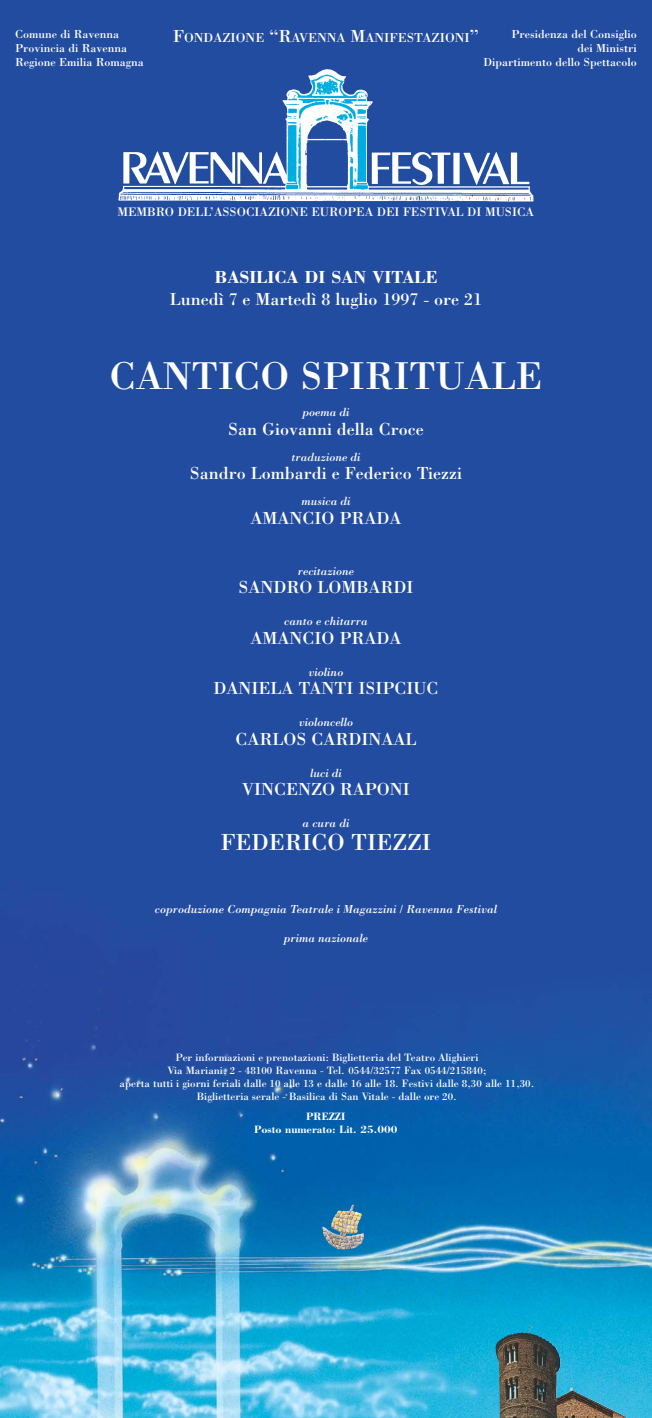
<style>
.page{position:relative;width:652px;height:1418px;background:#fff}
.page>*{position:absolute;margin:0;border:0;box-sizing:border-box;transform-origin:0 0}
.t1{font:40px "Bodoni";color:#fff}
.t2{font:24px "Bodoni";color:#fff}
.t3{font:18px "Bodoni";color:#fff}
.t4{font:700 18px "Bodoni";color:#fff}
.t5{font:13.5px "Bodoni";color:#fff}
.t6{font:12.8px "Bodoni";color:#fff}
.t7{font:italic 12px "Bodoni";color:#fff}
.t8{font:12px/14.4px "Bodoni";color:#fff}
.t9{font:11px/13.2px "Bodoni";color:#fff;text-align:center}
.t10{font:700 11px/13.2px "Bodoni";color:#fff;text-align:center}
.s1{font-size:18px}
</style>
<div class="page">
<img style="left:0;top:0;width:652px;height:1417px">
<img style="left:118px;top:69px;width:417px;height:133px">
<img style="left:496px;top:1325px;width:130px;height:92px">
<img style="left:322px;top:1204px;width:42px;height:45px">
<p class="t5" style="left:173px;top:32px;width:307px"><span class="s1">F</span>ONDAZIONE <span class="s1">“R</span>AVENNA <span class="s1">M</span>ANIFESTAZIONI<span class="s1">”</span></p>
<p class="t8" style="left:15px;top:28px;width:130px">Comune di Ravenna<br>Provincia di Ravenna<br>Regione Emilia Romagna</p>
<p class="t8" style="left:484px;top:28px;width:155px;text-align:right">Presidenza del Consiglio<br>dei Ministri<br>Dipartimento dello Spettacolo</p>
<p class="t6" style="left:117px;top:207px;width:418px">MEMBRO DELL’ASSOCIAZIONE EUROPEA DEI FESTIVAL DI MUSICA</p>
<h3 class="t4" style="left:214px;top:271px;width:225px">BASILICA DI SAN VITALE</h3>
<h3 class="t3" style="left:170px;top:292px;width:314px">Lunedì 7 e Martedì 8 luglio 1997 - ore 21</h3>
<h1 class="t1" style="left:109px;top:362px;width:435px">CANTICO SPIRITUALE</h1>
<p class="t7" style="left:302px;top:408px;width:49px">poema di</p>
<h3 class="t3" style="left:228px;top:422px;width:197px">San Giovanni della Croce</h3>
<p class="t7" style="left:291px;top:452px;width:71px">traduzione di</p>
<h3 class="t3" style="left:190px;top:467px;width:274px">Sandro Lombardi e Federico Tiezzi</h3>
<p class="t7" style="left:301px;top:497px;width:51px">musica di</p>
<h3 class="t3" style="left:251px;top:511px;width:152px">AMANCIO PRADA</h3>
<p class="t7" style="left:298px;top:566px;width:58px">recitazione</p>
<h3 class="t3" style="left:239px;top:581px;width:176px">SANDRO LOMBARDI</h3>
<p class="t7" style="left:284px;top:617px;width:85px">canto e chitarra</p>
<h3 class="t3" style="left:251px;top:631px;width:152px">AMANCIO PRADA</h3>
<p class="t7" style="left:309px;top:667px;width:36px">violino</p>
<h3 class="t3" style="left:214px;top:682px;width:226px">DANIELA TANTI ISIPCIUC</h3>
<p class="t7" style="left:299px;top:718px;width:56px">violoncello</p>
<h3 class="t3" style="left:236px;top:732px;width:182px">CARLOS CARDINAAL</h3>
<p class="t7" style="left:310px;top:768px;width:33px">luci di</p>
<h3 class="t3" style="left:242px;top:782px;width:169px">VINCENZO RAPONI</h3>
<p class="t7" style="left:302px;top:818px;width:49px">a cura di</p>
<h2 class="t2" style="left:221px;top:833px;width:212px">FEDERICO TIEZZI</h2>
<p class="t7" style="left:155px;top:905px;width:344px">coproduzione Compagnia Teatrale i Magazzini / Ravenna Festival</p>
<p class="t7" style="left:284px;top:934px;width:86px">prima nazionale</p>
<p class="t9" style="left:120px;top:1051px;width:416px">Per informazioni e prenotazioni: Biglietteria del Teatro Alighieri<br>Via Mariani, 2 - 48100 Ravenna - Tel. 0544/32577 Fax 0544/215840;<br>aperta tutti i giorni feriali dalle 10 alle 13 e dalle 16 alle 18. Festivi dalle 8,30 alle 11,30.<br>Biglietteria serale - Basilica di San Vitale - dalle ore 20.</p>
<p class="t10" style="left:254px;top:1110px;width:145px">PREZZI<br>Posto numerato: Lit. 25.000</p>
</div>
